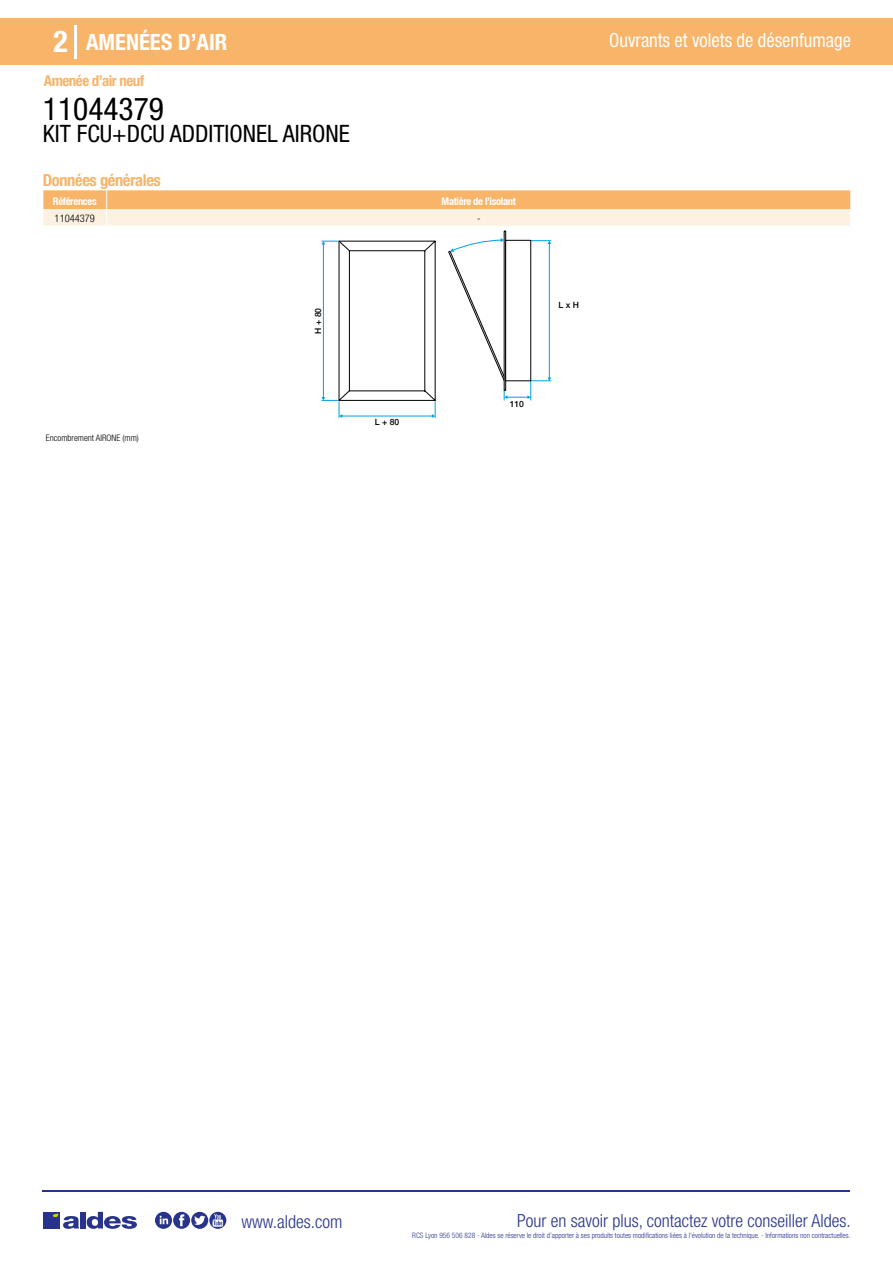
<style>
.page{position:relative;width:893px;height:1263px;background:#fff}
.page>*{position:absolute;margin:0;border:0;box-sizing:border-box;transform-origin:0 0}
.t1{font:condensed 31.5px "Helvetica Neue LT Std";color:#000}
.t2{font:700 condensed 30px "Helvetica Neue LT Std";color:#fff}
.t3{font:condensed 24px "Helvetica Neue LT Std";color:#000}
.t4{font:700 condensed 22.5px "Helvetica Neue LT Std";color:#fff}
.t5{font:condensed 19.5px "Helvetica Neue LT Std";color:#fff;scale:.95 1}
.t6{font:300 condensed 18px "Helvetica Neue";color:#28348b}
.t7{font:700 condensed 16.5px "Helvetica Neue LT Std";letter-spacing:-.025em;color:#f8b469}
.t8{font:700 condensed 15px "Helvetica Neue LT Std";letter-spacing:-.035em;color:#f8b469}
.t9{font:700 condensed 10.5px "Helvetica Neue";letter-spacing:-.03em;color:#fff}
.t10{font:300 condensed 10.5px "Helvetica Neue";color:#000}
.t11{font:300 condensed 9px "Helvetica Neue";color:#000}
.t12{font:500 8.7px "Helvetica Neue";color:#000}
.t13{font:300 condensed 7.5px "Helvetica Neue";color:#28348b}
</style>
<div class="page">
<div style="left:0;top:18px;width:893px;height:46px;background:#f8b469"></div>
<hr style="left:74px;top:25px;width:2px;height:33px;background:#fff">
<hr style="left:43px;top:1190px;width:807px;height:1px;background:#28348b">
<svg style="left:155px;top:1212px;width:71px;height:17px"></svg>
<div style="left:43px;top:1212px;width:17px;height:16px;background:#28348b"></div>
<div style="left:80px;top:1212px;width:6px;height:16px;background:#28348b"></div>
<svg style="left:87px;top:1212px;width:50px;height:17px"></svg>
<svg style="left:53px;top:1213px;width:26px;height:16px"></svg>
<svg style="left:43px;top:190px;width:808px;height:36px;background:#fad1a4"></svg>
<div style="left:504px;top:231px;width:2px;height:160px;background:#fff;border:1px solid #000"></div>
<svg style="left:321px;top:238px;width:230px;height:180px"></svg>
<h2 class="t2" style="left:54px;top:24px;width:16px">2</h2>
<h3 class="t4" style="left:86px;top:28px;width:143px">AMENÉES D’AIR</h3>
<h3 class="t5" style="left:609px;top:29px;width:256px">Ouvrants et volets de désenfumage</h3>
<h3 class="t8" style="left:44px;top:71px;width:102px">Amenée d’air neuf</h3>
<h1 class="t1" style="left:43px;top:91px;width:122px">11044379</h1>
<h3 class="t3" style="left:43px;top:120px;width:308px">KIT FCU+DCU ADDITIONEL AIRONE</h3>
<h3 class="t7" style="left:43px;top:170px;width:119px">Données générales</h3>
<h3 class="t9" style="left:53px;top:195px;width:45px">Références</h3>
<h3 class="t9" style="left:442px;top:195px;width:76px">Matière de l’isolant</h3>
<h3 class="t10" style="left:55px;top:212px;width:42px">11044379</h3>
<h3 class="t10" style="left:477px;top:212px;width:5px">-</h3>
<p class="t11" style="left:46px;top:433px;width:94px">Encombrement AIRONE (mm)</p>
<p class="t12" style="left:313px;top:334px;width:27px;rotate:-90deg">H + 80</p>
<p class="t12" style="left:375px;top:417px;width:26px">L + 80</p>
<p class="t12" style="left:510px;top:399px;width:16px">110</p>
<p class="t12" style="left:558px;top:300px;width:22px">L x H</p>
<h3 class="t6" style="left:241px;top:1211px;width:102px">www.aldes.com</h3>
<h3 class="t6" style="left:517px;top:1211px;width:335px">Pour en savoir plus, contactez votre conseiller Aldes.</h3>
<p class="t13" style="left:412px;top:1230px;width:440px">RCS Lyon 956 506 828 - Aldes se réserve le droit d’apporter à ses produits toutes modifications liées à l’évolution de la technique. - Informations non contractuelles.</p>
</div>
